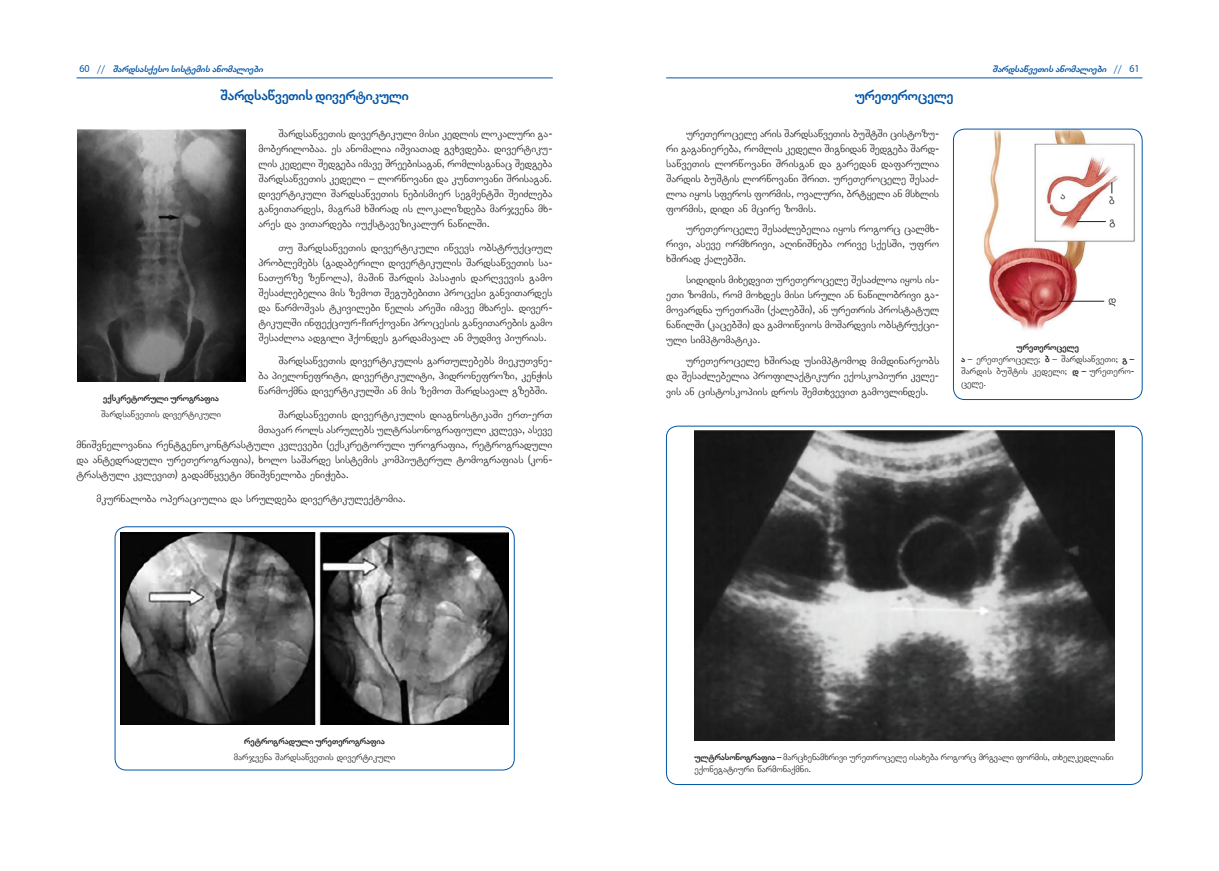
<style>
.page{position:relative;width:1219px;height:871px;background:#fff}
.page>*{position:absolute;margin:0;border:0;box-sizing:border-box;transform-origin:0 0}
.t1{font:700 15px "A Kolkhety N";letter-spacing:-.005em;color:#0155a7}
.t2{font:11.5px/19.4px "A Kolkhety N";color:#231f20}
.t3{font:11px/15px "A Kolkhety N";letter-spacing:-.01em;color:#231f20;text-align:justify}
.t4{font:11px/15px "A Kolkhety N";letter-spacing:-.01em;color:#231f20;scale:.96 1}
.t5{font:9.5px/12px "A Kolkhety N";letter-spacing:-.01em;color:#231f20}
.t6{font:9.5px/12px "A Kolkhety N";letter-spacing:-.01em;color:#231f20;scale:.96 1}
.t7{font:italic 700 9.5px "A Kolkhety N";color:#0155a7}
.t8{font:700 9.5px "A Kolkhety N";letter-spacing:-.005em;color:#231f20}
.s1{font-weight:400;font-style:normal;font-size:10px}
.s2{font-weight:700}
</style>
<div class="page">
<hr style="left:77px;top:78px;width:476px;height:1px;background:#0155a7">
<hr style="left:666px;top:78px;width:476px;height:1px;background:#0155a7">
<img style="left:121px;top:532px;width:388px;height:192px">
<div style="left:115px;top:526px;width:399px;height:244px;border:1px solid #0155a7;border-radius:11px"></div>
<img style="left:694px;top:430px;width:420px;height:310px">
<img style="left:953px;top:129px;width:189px;height:201px">
<div style="left:953px;top:129px;width:189px;height:270px;border:1px solid #0155a7;border-radius:11px"></div>
<svg style="left:1077px;top:221px;width:29px;height:1px"></svg>
<hr style="left:1059px;top:300px;width:45px;height:1px;background:#231f20">
<img style="left:77px;top:129px;width:168px;height:253px">
<p class="t7" style="left:79px;top:64px;width:185px"><span class="s1">60 //</span> SARDSASQESO SISTEMIS ANOMALIEBI</p>
<p class="t7" style="left:992px;top:64px;width:149px">SARDSAWVETIS ANOMALIEBI <span class="s1">// 61</span></p>
<h1 class="t1" style="left:221px;top:88px;width:190px">SARDSAWVETIS DIVERTIKULI</h1>
<h1 class="t1" style="left:855px;top:88px;width:100px">URETEROCELE</h1>
<p class="t3" style="left:259px;top:126px;width:296px;text-indent:20px">SARDSAWVETIS DIVERTIKULI MISI KEDLIS LOKALURI GA-MOBERILOBAA. ES ANOMALIA ISVIATAD GVXVDEBA. DIVERTIKU-LIS KEDELI SEDGEBA IMAVE SREEBISAGAN, ROMLISGANAC SEDGEBA SARDSAWVETIS KEDELI _ LORWOVANI DA KUNTOVANI SRISAGAN.<br>DIVERTIKULI SARDSAWVETIS NEBISMIER SEGMENTSI SEIZLEBA GANVITARDES, MAGRAM XSIRAD IS LOKALIZDEBA MARJVENA MX-ARES DA VITARDEBA IUQSTAVEZIKALUR NAWILSI.</p>
<p class="t3" style="left:259px;top:240px;width:296px;text-indent:20px">TU SARDSAWVETIS DIVERTIKULI IWVEVS OBSTRUQCIUL PROBLEMEBS (GADABERILI DIVERTIKULIS SARDSAWVETIS SA-NATURZE ZEWOLA), MASIN SARDIS PASAJIS DARRVEVIS GAMO SESAZLEBELIA MIS ZEMOT SEGUBEBITI PROCESI GANVITARDES DA WARMOSVAS TKIVILEBI WELIS ARESI IMAVE MXARES. DIVER-TIKULSI INFEQCIUR-CIRQOVANI PROCESIS GANVITAREBIS GAMO SESAZLOA ADGILI HQONDES GARDAMAVAL AN MUDMIV PIURIAS.</p>
<p class="t3" style="left:259px;top:354px;width:296px;text-indent:20px">SARDSAWVETIS DIVERTIKULIS GARTULEBEBS MIEKUTVNE-BA PIELONEFRITI, DIVERTIKULITI, HIDRONEFROZI, KENWIS WARMOQMNA DIVERTIKULSI AN MIS ZEMOT SARDSAVAL GZEBSI.</p>
<p class="t3" style="left:278px;top:407px;width:276px">SARDSAWVETIS DIVERTIKULIS DIAGNOSTIKASI ERT-ERT</p>
<p class="t4" style="left:259px;top:422px;width:308px">MTAVAR ROLS ASRULEBS ULTRASONOGRAFIULI KVLEVA, ASEVE</p>
<p class="t3" style="left:77px;top:437px;width:477px">MNISVNELOVANIA RENTGENOKONTRASTULI KVLEVEBI (EQSKRETORULI UROGRAFIA, RETROGRADULI</p>
<p class="t3" style="left:77px;top:452px;width:478px">DA ANTEDRADULI URETEROGRAFIA), XOLO SASARDE SISTEMIS KOMPIUTERUL TOMOGRAFIAS (KON-</p>
<p class="t3" style="left:77px;top:467px;width:274px">TRASTULI KVLEVIT) GADAMWYVETI MNISVNELOBA ENIWEBA.</p>
<p class="t3" style="left:96px;top:491px;width:311px">MKURNALOBA OPERACIULIA DA SRULDEBA DIVERTIKULEQTOMIA.</p>
<p class="t4" style="left:666px;top:126px;width:286px;text-indent:20px">URETEROCELE ARIS SARDSAWVETIS BUSTSI CISTOZU-RI GAGANIEREBA, ROMLIS KEDELI SIGNIDAN SEDGEBA SARD-SAWVETIS LORWOVANI SRISGAN DA GAREDAN DAFARULIA SARDIS BUSTIS LORWOVANI SRIT. URETEROCELE SESAZ-LOA IYOS SFEROS FORMIS, OVALURI, BRTYELI AN MSXLIS FORMIS, DIDI AN MCIRE ZOMIS.</p>
<p class="t3" style="left:666px;top:222px;width:275px;text-indent:20px">URETEROCELE SESAZLEBELIA IYOS ROGORC CALMX-RIVI, ASEVE ORMXRIVI, ARINISNEBA ORIVE SQESSI, UFRO XSIRAD QALEBSI.</p>
<p class="t3" style="left:666px;top:273px;width:275px;text-indent:20px">SIDIDIS MIXEDVIT URETEROCELE SESAZLOA IYOS IS-ETI ZOMIS, ROM MOXDES MISI SRULI AN NAWILOBRIVI GA-MOVARDNA URETRASI (QALEBSI), AN URETRIS PROSTATUL NAWILSI (KACEBSI) DA GAMOIWVIOS MOSARDVIS OBSTRUQCI-ULI SIMPTOMATIKA.</p>
<p class="t3" style="left:666px;top:353px;width:275px;line-height:15.5px;text-align:left;text-indent:20px">URETEROCELE XSIRAD USIMPTOMOD MIMDINAREOBS<br>DA SESAZLEBELIA PROFILAQTIKURI EQOSKOPIURI KVLE-<br>VIS AN CISTOSKOPIIS DROS SEMTXVEVIT GAMOVLINDES.</p>
<p class="t2" style="left:1060px;top:186px;width:6px">A</p>
<p class="t2" style="left:1109px;top:192px;width:8px">B<br>G</p>
<p class="t2" style="left:1108px;top:290px;width:9px">D</p>
<p class="t5" style="left:961px;top:341px;width:175px;text-indent:56px"><span class="s2">URETEROCELE<br>A</span> _ ERETEROCELE; <span class="s2">B</span> _ SARDSAWVETI; <span class="s2">G _<br></span>SARDIS BUSTIS KEDELI; <span class="s2">D _</span> URETERO-<br>CELE.</p>
<p class="t8" style="left:103px;top:393px;width:117px">EQSKRETORULI UROGRAFIA</p>
<p class="t5" style="left:101px;top:408px;width:122px">SARDSAWVETIS DIVERTIKULI</p>
<p class="t8" style="left:244px;top:735px;width:142px">RETROGRADULI URETEROGRAFIA</p>
<p class="t5" style="left:234px;top:751px;width:163px">MARJVENA SARDSAWVETIS DIVERTIKULI</p>
<p class="t6" style="left:694px;top:751px;width:438px"><span class="s2">ULTRASONOGRAFIA _</span> MARCXENAMXRIVI URETROCELE ISAXEBA ROGORC MRGVALI FORMIS, TXELKEDLIANI<br>EQONEGATIURI WARMONAQMNI.</p>
</div>
